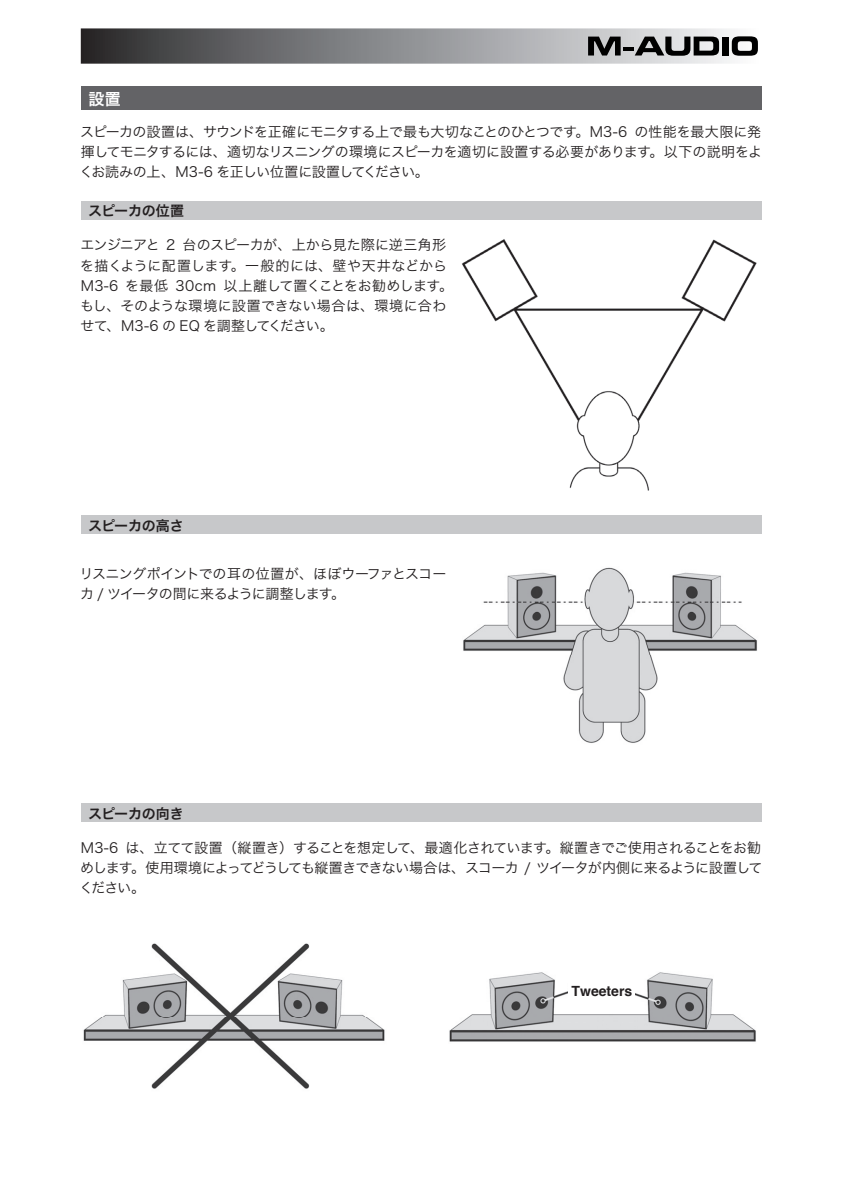
<style>
.page{position:relative;width:842px;height:1191px;background:#fff}
.page>*{position:absolute;margin:0;border:0;box-sizing:border-box;transform-origin:0 0}
.t1{font:16px "Hira Kaku Pro W6";color:#fff}
.t2{font:14px/20px "Hira Kaku Pro W3";letter-spacing:-.03em;color:#231f20;text-align:justify}
.t3{font:14px/20px "Hira Kaku Pro W3";letter-spacing:-.005em;color:#231f20}
.t4{font:14px "Hira Kaku Pro W6";letter-spacing:-.02em;color:#231f20}
.t5{font:700 14px "Helvetica";color:#231f20}
</style>
<div class="page">
<div style="left:81px;top:201px;width:680px;height:19px;background:#c7c8ca"></div>
<div style="left:81px;top:515px;width:680px;height:19px;background:#c7c8ca"></div>
<div style="left:81px;top:803px;width:680px;height:19px;background:#c7c8ca"></div>
<div style="left:81px;top:86px;width:680px;height:24px;background:#636366"></div>
<div style="left:81px;top:28px;width:680px;height:36px;background:linear-gradient(to right,#2e2e30,#f8f9fc)"></div>
<svg style="left:588px;top:37px;width:33px;height:18px"></svg>
<hr style="left:624px;top:47px;width:10px;height:4px;background:#000">
<svg style="left:635px;top:37px;width:84px;height:19px;background:#636364"></svg>
<div style="left:722px;top:37px;width:7px;height:18px;background:#000"></div>
<svg style="left:732px;top:36px;width:26px;height:20px"></svg>
<img style="left:83px;top:943px;width:302px;height:146px">
<img style="left:449px;top:972px;width:307px;height:70px">
<img style="left:462px;top:239px;width:295px;height:251px">
<img style="left:463px;top:567px;width:294px;height:176px">
<div style="left:568px;top:979px;width:67px;height:23px;background:#fff"></div>
<p class="t1" style="left:89px;top:84px;width:34px">設置</p>
<p class="t2" style="left:79px;top:121px;width:684px">スピーカの設置は、サウンドを正確にモニタする上で最も大切なことのひとつです。M3-6 の性能を最大限に発揮してモニタするには、適切なリスニングの環境にスピーカを適切に設置する必要があります。以下の説明をよくお読みの上、M3-6 を正しい位置に設置してください。</p>
<p class="t4" style="left:88px;top:198px;width:98px">スピーカの位置</p>
<p class="t3" style="left:80px;top:234px;width:374px">エンジニアと 2 台のスピーカが、上から見た際に逆三角形を描くように配置します。一般的には、壁や天井などから<br>M3-6 を最低 30cm 以上離して置くことをお勧めします。もし、そのような環境に設置できない場合は、環境に合わせて、M3-6 の EQ を調整してください。</p>
<p class="t4" style="left:88px;top:512px;width:97px">スピーカの高さ</p>
<p class="t2" style="left:80px;top:562px;width:368px">リスニングポイントでの耳の位置が、ほぼウーファとスコーカ / ツイータの間に来るように調整します。</p>
<p class="t4" style="left:88px;top:800px;width:97px">スピーカの向き</p>
<p class="t2" style="left:79px;top:836px;width:684px">M3-6 は、立てて設置（縦置き）することを想定して、最適化されています。縦置きでご使用されることをお勧めします。使用環境によってどうしても縦置きできない場合は、スコーカ / ツイータが内側に来るように設置してください。</p>
<p class="t5" style="left:571px;top:979px;width:62px">Tweeters</p>
</div>
